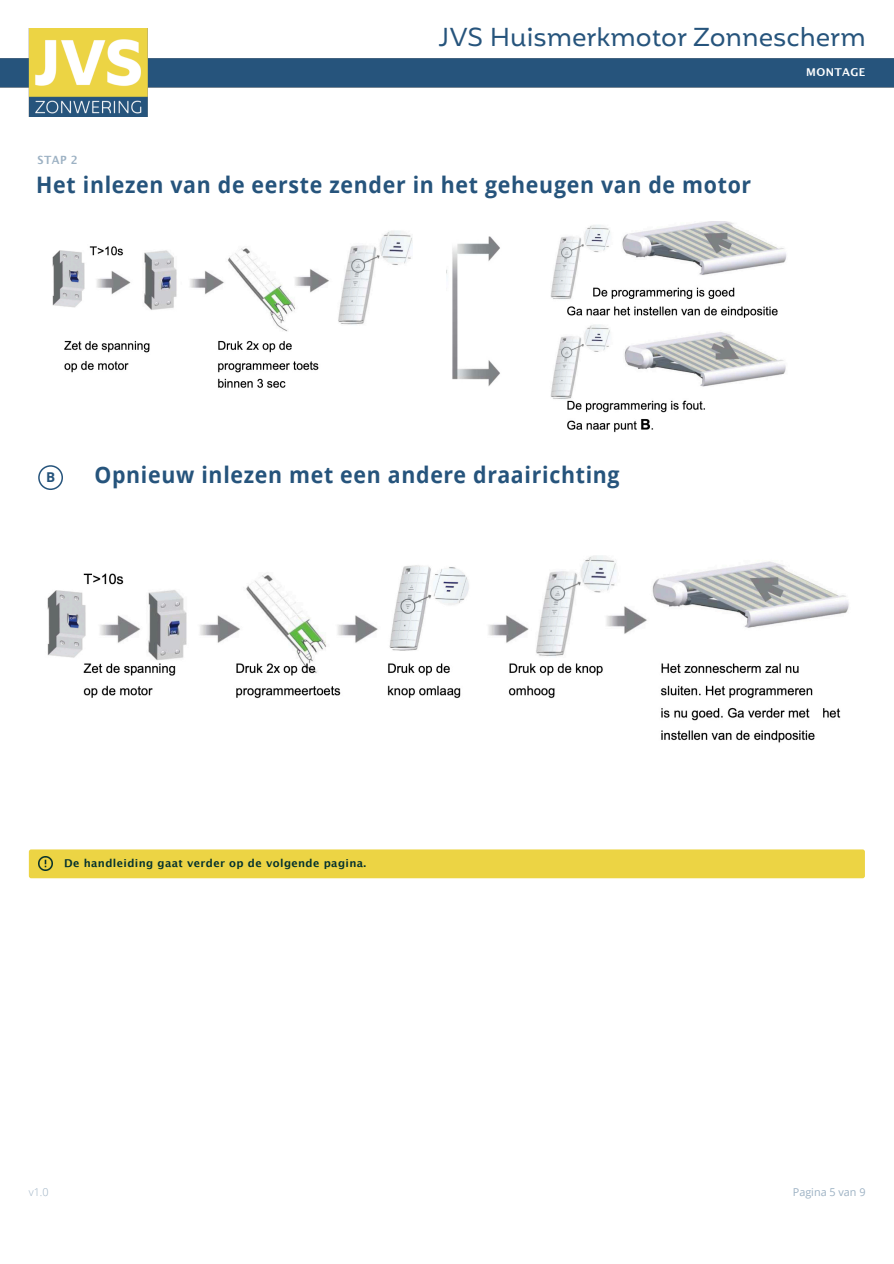
<style>
.page{position:relative;width:894px;height:1264px;background:#fff}
.page>*{position:absolute;margin:0;border:0;box-sizing:border-box;transform-origin:0 0}
.t1{font:25.2px "Mohr Alt";color:#26547c}
.t2{font:700 22.65px "Open Sans";letter-spacing:.035em;color:#26547c;scale:.94 1}
.t3{font:700 13.5px "Open Sans";color:#26547c}
.t4{font:700 11.4px "Lucida Grande";color:#9cb1c3;scale:.94 1}
.t5{font:700 10.8px "Lucida Grande";letter-spacing:.035em;color:#03312e}
.t6{font:10.8px "Open Sans";color:#9cb1c3}
.t7{font:700 10.8px "Lucida Grande";letter-spacing:.035em;color:#fff}
.t8{font:300 10.8px "Open Sans";color:#9cb1c3}
</style>
<div class="page">
<img style="left:0;top:29px;width:893px;height:87px">
<div style="left:29px;top:849px;width:835px;height:29px;background:#ecd444;border-radius:2px"></div>
<img style="left:38px;top:856px;width:14px;height:14px">
<img style="left:47px;top:555px;width:802px;height:188px">
<img style="left:52px;top:230px;width:361px;height:158px">
<img style="left:550px;top:222px;width:237px;height:211px">
<img style="left:446px;top:236px;width:54px;height:150px">
<svg style="left:38px;top:465px;width:25px;height:25px"></svg>
<p class="t4" style="left:38px;top:155px;width:44px">STAP 2</p>
<p class="t1" style="left:438px;top:22px;width:428px">JVS Huismerkmotor Zonnescherm</p>
<p class="t7" style="left:806px;top:67px;width:61px">MONTAGE</p>
<p class="t2" style="left:36px;top:175px;width:761px">Het inlezen van de eerste zender in het geheugen van de motor</p>
<p class="t3" style="left:46px;top:472px;width:11px">B</p>
<p class="t2" style="left:94px;top:466px;width:560px">Opnieuw inlezen met een andere draairichting</p>
<p class="t5" style="left:64px;top:858px;width:303px">De handleiding gaat verder op de volgende pagina.</p>
<p class="t8" style="left:29px;top:1187px;width:21px">v1.0</p>
<p class="t6" style="left:792px;top:1187px;width:74px">Pagina 5 van 9</p>
</div>
